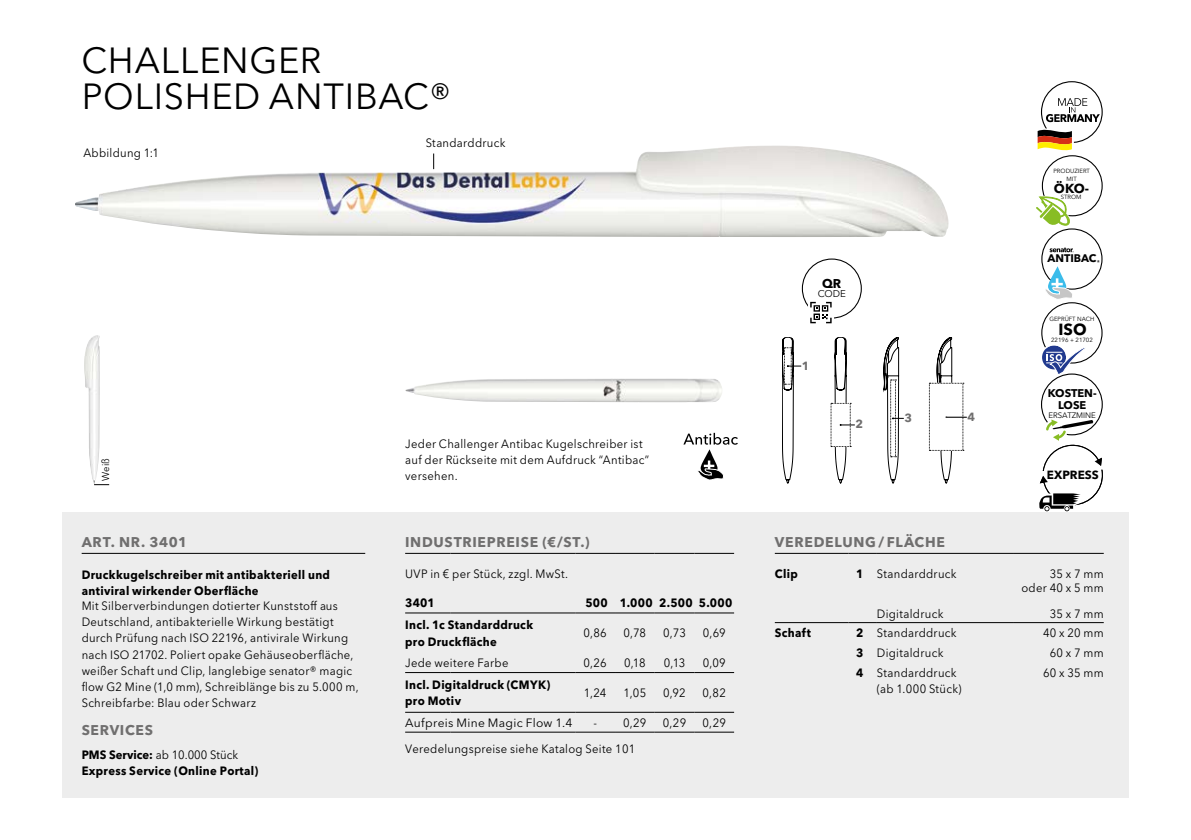
<style>
.page{position:relative;width:1191px;height:840px;background:#fff}
.page>*{position:absolute;margin:0;border:0;box-sizing:border-box;transform-origin:0 0}
.t1{font:36px/36px "Avenir Next W1 G";letter-spacing:.02em;color:#000}
.t2{font:700 16px "Avenir Next W1 G";color:#000}
.t3{font:700 14px "Avenir Next W1 G";letter-spacing:.05em;color:#706f6f}
.t4{font:700 13px "Avenir Next W1 G";color:#000}
.t5{font:700 12.6px "Avenir Next W1 G";color:#000}
.t6{font:12px/16px "Avenir Next W1 G";letter-spacing:.025em;color:#000;scale:.94 1}
.t7{font:700 12px/16px "Avenir Next W1 G";letter-spacing:.03em;color:#000;scale:.94 1}
.t8{font:12px "Avenir Next W1 G";letter-spacing:.025em;color:#000}
.t9{font:700 11.8px "Avenir Next W1 G";color:#000}
.t10{font:700 11.8px "Avenir Next W1 G";color:#706f6f}
.t11{font:700 11.2px/11.2px "Avenir Next W1 G";color:#000;text-align:center}
.t12{font:700 11px "Avenir Next W1 G";color:#000}
.t13{font:10px "Avenir Next W1 G";color:#000;scale:.94 1}
.t14{font:9.8px "Avenir Next W1 G";color:#000}
.t15{font:7.8px "Avenir Next W1 G";color:#000}
.t16{font:6px/7.2px "Avenir Next W1 G";color:#000;text-align:center}
.s1{font-weight:400}
.s2{font-weight:700}
</style>
<div class="page">
<img style="left:84px;top:335px;width:16px;height:149px">
<img style="left:75px;top:145px;width:873px;height:92px">
<svg style="left:929px;top:337px;width:37px;height:146px"></svg>
<svg style="left:782px;top:337px;width:19px;height:146px"></svg>
<svg style="left:883px;top:337px;width:20px;height:146px"></svg>
<svg style="left:830px;top:337px;width:24px;height:146px"></svg>
<div style="left:62px;top:512px;width:1066px;height:285px;background:#ededed"></div>
<img style="left:405px;top:378px;width:317px;height:24px">
<svg style="left:683px;top:432px;width:55px;height:48px"></svg>
<svg style="left:810px;top:323px;width:22px;height:1px"></svg>
<svg style="left:802px;top:258px;width:60px;height:65px"></svg>
<svg style="left:94px;top:484px;width:15px;height:1px"></svg>
<svg style="left:433px;top:153px;width:1px;height:16px"></svg>
<hr style="left:775px;top:552px;width:73px;height:1px;background:#000">
<svg style="left:848px;top:552px;width:29px;height:1px"></svg>
<hr style="left:877px;top:552px;width:136px;height:1px;background:#000">
<hr style="left:1013px;top:552px;width:90px;height:1px;background:#000">
<hr style="left:775px;top:622px;width:73px;height:1px;background:#000">
<svg style="left:848px;top:622px;width:29px;height:1px"></svg>
<hr style="left:877px;top:622px;width:136px;height:1px;background:#000">
<hr style="left:1013px;top:622px;width:90px;height:1px;background:#000">
<hr style="left:82px;top:552px;width:283px;height:1px;background:#000">
<svg style="left:1036px;top:81px;width:67px;height:430px"></svg>
<hr style="left:405px;top:552px;width:45px;height:1px;background:#000">
<hr style="left:450px;top:552px;width:125px;height:1px;background:#000">
<hr style="left:575px;top:552px;width:40px;height:1px;background:#000">
<hr style="left:615px;top:552px;width:39px;height:1px;background:#000">
<hr style="left:654px;top:552px;width:40px;height:1px;background:#000">
<hr style="left:694px;top:552px;width:40px;height:1px;background:#000">
<hr style="left:405px;top:711px;width:45px;height:1px;background:#000">
<hr style="left:450px;top:711px;width:125px;height:1px;background:#000">
<hr style="left:575px;top:711px;width:40px;height:1px;background:#000">
<hr style="left:615px;top:711px;width:39px;height:1px;background:#000">
<hr style="left:654px;top:711px;width:40px;height:1px;background:#000">
<hr style="left:694px;top:711px;width:40px;height:1px;background:#000">
<hr style="left:405px;top:731px;width:45px;height:1px;background:#000">
<hr style="left:450px;top:731px;width:125px;height:1px;background:#000">
<hr style="left:575px;top:731px;width:40px;height:1px;background:#000">
<hr style="left:615px;top:731px;width:39px;height:1px;background:#000">
<hr style="left:654px;top:731px;width:40px;height:1px;background:#000">
<hr style="left:694px;top:731px;width:40px;height:1px;background:#000">
<hr style="left:405px;top:612px;width:45px;height:1px;background:#000">
<hr style="left:450px;top:612px;width:125px;height:1px;background:#000">
<hr style="left:575px;top:612px;width:40px;height:1px;background:#000">
<hr style="left:615px;top:612px;width:39px;height:1px;background:#000">
<hr style="left:654px;top:612px;width:40px;height:1px;background:#000">
<hr style="left:694px;top:612px;width:40px;height:1px;background:#000">
<hr style="left:405px;top:671px;width:45px;height:1px;background:#000">
<hr style="left:450px;top:671px;width:125px;height:1px;background:#000">
<hr style="left:575px;top:671px;width:40px;height:1px;background:#000">
<hr style="left:615px;top:671px;width:39px;height:1px;background:#000">
<hr style="left:654px;top:671px;width:40px;height:1px;background:#000">
<hr style="left:694px;top:671px;width:40px;height:1px;background:#000">
<h1 class="t1" style="left:81px;top:42px;width:371px">CHALLENGER<br>POLISHED ANTIBAC®</h1>
<p class="t6" style="left:83px;top:145px;width:82px">Abbildung 1:1</p>
<p class="t6" style="left:426px;top:135px;width:86px">Standarddruck</p>
<p class="t13" style="left:100px;top:480px;width:26px;rotate:-90deg">Weiß</p>
<p class="t3" style="left:82px;top:533px;width:107px">ART. NR. 3401</p>
<p class="t7" style="left:82px;top:566px;width:266px">Druckkugelschreiber mit antibakteriell und antiviral wirkender Oberfläche</p>
<p class="t6" style="left:82px;top:597px;width:296px">Mit Silberverbindungen dotierter Kunststoff aus Deutschland, antibakterielle Wirkung bestätigt durch Prüfung nach ISO 22196, antivirale Wirkung nach ISO 21702. Poliert opake Gehäuseoberfläche, weißer Schaft und Clip, langlebige senator® magic flow G2 Mine (1,0 mm), Schreiblänge bis zu 5.000 m, Schreibfarbe: Blau oder Schwarz</p>
<p class="t3" style="left:82px;top:721px;width:73px">SERVICES</p>
<p class="t7" style="left:82px;top:745px;width:190px;line-height:16.6px">PMS Service: <span class="s1">ab 10.000 Stück<br></span>Express Service (Online Portal)</p>
<p class="t6" style="left:405px;top:435px;width:261px">Jeder Challenger Antibac Kugelschreiber ist auf der Rückseite mit dem Aufdruck “Antibac” versehen.</p>
<p class="t3" style="left:405px;top:533px;width:186px">INDUSTRIEPREISE (€/ST.)</p>
<p class="t6" style="left:405px;top:565px;width:175px">UVP in € per Stück, zzgl. MwSt.</p>
<p class="t7" style="left:405px;top:595px;width:33px">3401</p>
<p class="t7" style="left:585px;top:595px;width:158px">500 1.000 2.500 5.000</p>
<p class="t7" style="left:405px;top:617px;width:138px">Incl. 1c Standarddruck pro Druckfläche</p>
<p class="t6" style="left:583px;top:625px;width:26px">0,86</p>
<p class="t6" style="left:623px;top:625px;width:26px">0,78</p>
<p class="t6" style="left:663px;top:625px;width:26px">0,73</p>
<p class="t6" style="left:703px;top:625px;width:26px">0,69</p>
<p class="t6" style="left:405px;top:654px;width:111px">Jede weitere Farbe</p>
<p class="t6" style="left:583px;top:654px;width:26px">0,26</p>
<p class="t6" style="left:624px;top:654px;width:25px">0,18</p>
<p class="t6" style="left:664px;top:654px;width:24px">0,13</p>
<p class="t6" style="left:702px;top:654px;width:26px">0,09</p>
<p class="t7" style="left:405px;top:676px;width:156px">Incl. Digitaldruck (CMYK) pro Motiv</p>
<p class="t6" style="left:584px;top:684px;width:25px">1,24</p>
<p class="t6" style="left:623px;top:684px;width:26px">1,05</p>
<p class="t6" style="left:663px;top:684px;width:26px">0,92</p>
<p class="t6" style="left:702px;top:684px;width:26px">0,82</p>
<p class="t8" style="left:405px;top:715px;width:169px">Aufpreis Mine Magic Flow 1.4</p>
<p class="t6" style="left:593px;top:714px;width:58px">- 0,29</p>
<p class="t6" style="left:663px;top:714px;width:26px">0,29</p>
<p class="t6" style="left:702px;top:714px;width:26px">0,29</p>
<p class="t6" style="left:405px;top:740px;width:246px">Veredelungspreise siehe Katalog Seite 101</p>
<p class="t16" style="left:1053px;top:168px;width:38px">PRODUZIERT<br>MIT</p>
<p class="t16" style="left:1061px;top:194px;width:22px">STROM</p>
<p class="t4" style="left:1054px;top:180px;width:37px">ÖKO-</p>
<p class="t5" style="left:822px;top:275px;width:21px">QR</p>
<p class="t14" style="left:817px;top:287px;width:30px">CODE</p>
<p class="t10" style="left:801px;top:358px;width:9px">1</p>
<p class="t10" style="left:855px;top:417px;width:9px">2</p>
<p class="t10" style="left:904px;top:410px;width:9px">3</p>
<p class="t10" style="left:967px;top:409px;width:9px">4</p>
<p class="t12" style="left:1047px;top:252px;width:51px">ANTIBAC</p>
<p class="t16" style="left:1049px;top:315px;width:47px">GEPRÜFT NACH</p>
<p class="t16" style="left:1051px;top:336px;width:43px">22196 + 21702</p>
<h2 class="t2" style="left:1058px;top:319px;width:30px">ISO</h2>
<p class="t11" style="left:1047px;top:387px;width:50px">KOSTEN-<br>LOSE</p>
<p class="t15" style="left:1048px;top:410px;width:49px">ERSATZMINE</p>
<p class="t9" style="left:1047px;top:467px;width:53px">EXPRESS</p>
<p class="t3" style="left:775px;top:533px;width:172px">VEREDELUNG / FLÄCHE</p>
<p class="t7" style="left:775px;top:565px;width:26px">Clip</p>
<p class="t6" style="left:856px;top:565px;width:108px"><span class="s2">1</span> Standarddruck</p>
<p class="t6" style="left:1021px;top:566px;width:89px;line-height:14.2px;text-align:right">35 x 7 mm<br>oder 40 x 5 mm</p>
<p class="t6" style="left:877px;top:605px;width:72px">Digitaldruck</p>
<p class="t6" style="left:1049px;top:605px;width:59px">35 x 7 mm</p>
<p class="t7" style="left:775px;top:624px;width:40px">Schaft</p>
<p class="t6" style="left:856px;top:624px;width:108px"><span class="s2">2</span> Standarddruck</p>
<p class="t6" style="left:1043px;top:624px;width:66px">40 x 20 mm</p>
<p class="t6" style="left:856px;top:644px;width:94px"><span class="s2">3</span> Digitaldruck</p>
<p class="t6" style="left:1049px;top:644px;width:59px">60 x 7 mm</p>
<p class="t6" style="left:877px;top:664px;width:92px;text-indent:-21px"><span class="s2">4</span> Standarddruck (ab 1.000 Stück)</p>
<p class="t6" style="left:1043px;top:664px;width:66px">60 x 35 mm</p>
</div>
